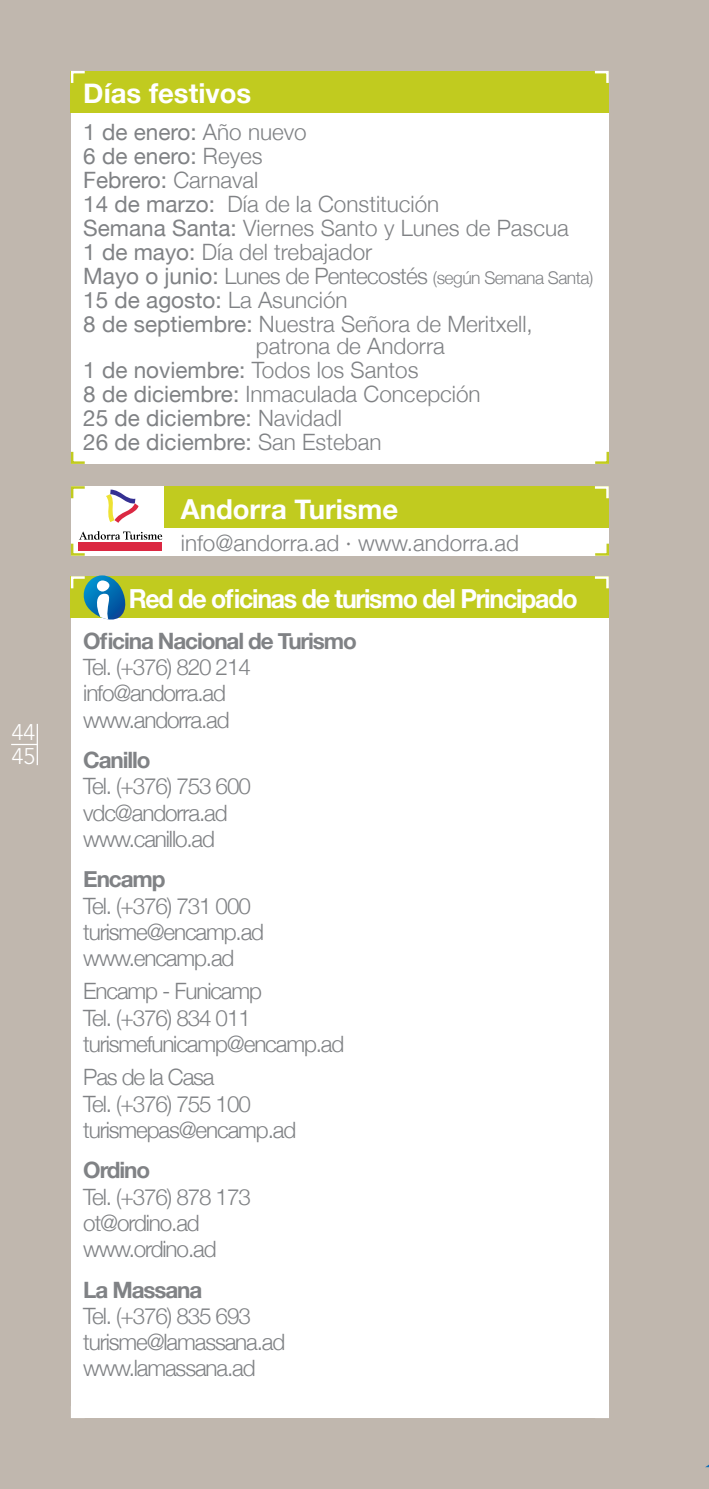
<style>
.page{position:relative;width:709px;height:1489px;background:#fff}
.page>*{position:absolute;margin:0;border:0;box-sizing:border-box;transform-origin:0 0}
.t1{font:700 27.5px "Helvetica Neue";color:#fff}
.t2{font:700 26.25px "Helvetica Neue";letter-spacing:-.05em;color:#fff;scale:.95 1}
.t3{font:300 22.5px/26.2px "Helvetica Neue";letter-spacing:-.05em;color:#808285}
.t4{font:300 22.5px "Helvetica Neue";color:#808285}
.t5{font:22.5px "Helvetica Neue";color:#808285}
.t6{font:300 22.5px "Helvetica Neue";letter-spacing:-.03em;color:#808285}
.t7{font:300 22.5px/24.2px "Avenir LT Std";color:#fff}
.s1{font-weight:300}
.s2{font-weight:400}
.s3{font-size:17.5px}
.s4{font-weight:700}
</style>
<div class="page">
<div style="left:0;top:0;width:709px;height:1488px;background:#c0b7ae"></div>
<hr style="left:11px;top:743px;width:27px;height:2px;background:#fff">
<svg style="left:37px;top:723px;width:1px;height:42px"></svg>
<div style="left:71px;top:71px;width:537px;height:393px;background:#fff"></div>
<div style="left:71px;top:71px;width:538px;height:42px;background:#c1cb1f"></div>
<svg style="left:70px;top:71px;width:15px;height:14px"></svg>
<svg style="left:594px;top:71px;width:15px;height:12px"></svg>
<svg style="left:595px;top:449px;width:14px;height:15px"></svg>
<svg style="left:70px;top:451px;width:15px;height:13px"></svg>
<div style="left:71px;top:576px;width:537px;height:841px;background:#fff"></div>
<div style="left:71px;top:576px;width:538px;height:42px;background:#c1cb1f"></div>
<svg style="left:594px;top:576px;width:15px;height:13px"></svg>
<svg style="left:592px;top:1403px;width:17px;height:15px"></svg>
<svg style="left:71px;top:1417px;width:16px;height:1px"></svg>
<div style="left:71px;top:486px;width:537px;height:69px;background:#fff"></div>
<div style="left:165px;top:486px;width:444px;height:42px;background:#c1cb1f"></div>
<svg style="left:70px;top:486px;width:15px;height:13px"></svg>
<svg style="left:594px;top:486px;width:15px;height:13px"></svg>
<svg style="left:592px;top:541px;width:17px;height:15px"></svg>
<svg style="left:106px;top:489px;width:33px;height:34px"></svg>
<svg style="left:70px;top:531px;width:92px;height:25px"></svg>
<div style="left:79px;top:542px;width:83px;height:8px;background:#db2842"></div>
<svg style="left:70px;top:575px;width:56px;height:45px"></svg>
<div style="left:97px;top:580px;width:12px;height:11px;background:#fff;border-radius:50%"></div>
<p class="t7" style="left:12px;top:719px;width:25px">44<br>45</p>
<p class="t1" style="left:83px;top:77px;width:170px">Días festivos</p>
<p class="t5" style="left:83px;top:119px;width:225px">1 de enero: <span class="s1">Año nuevo</span></p>
<p class="t5" style="left:83px;top:143px;width:181px">6 de enero: <span class="s1">Reyes</span></p>
<p class="t5" style="left:83px;top:166px;width:177px">Febrero: <span class="s1">Carnaval</span></p>
<p class="t4" style="left:83px;top:190px;width:357px"><span class="s2">14 de marzo:</span> Día de la Constitución</p>
<p class="t4" style="left:83px;top:214px;width:487px"><span class="s2">Semana Santa:</span> Viernes Santo y Lunes de Pascua</p>
<p class="t4" style="left:83px;top:238px;width:290px"><span class="s2">1 de mayo:</span> Día del trebajador</p>
<p class="t6" style="left:83px;top:262px;width:511px"><span class="s2">Mayo o junio:</span> Lunes de Pentecostés <span class="s3">(según Semana Santa)</span></p>
<p class="t5" style="left:83px;top:286px;width:266px">15 de agosto: <span class="s1">La Asunción</span></p>
<p class="t4" style="left:83px;top:310px;width:451px"><span class="s2">8 de septiembre:</span> Nuestra Señora de Meritxell,</p>
<p class="t4" style="left:256px;top:332px;width:190px">patrona de Andorra</p>
<p class="t4" style="left:83px;top:356px;width:337px"><span class="s2">1 de noviembre:</span> Todos los Santos</p>
<p class="t4" style="left:83px;top:380px;width:399px"><span class="s2">8 de diciembre:</span> Inmaculada Concepción</p>
<p class="t5" style="left:83px;top:404px;width:260px">25 de diciembre: <span class="s1">Navidadl</span></p>
<p class="t5" style="left:83px;top:428px;width:300px">26 de diciembre: <span class="s1">San Esteban</span></p>
<p class="t1" style="left:181px;top:492px;width:219px">Andorra Turisme</p>
<p class="t4" style="left:181px;top:529px;width:340px">info@andorra.ad · www.andorra.ad</p>
<p class="t2" style="left:129px;top:582px;width:474px">Red de oficinas de turismo del Principado</p>
<p class="t3" style="left:83px;top:627px;width:275px"><span class="s4">Oficina Nacional de Turismo<br></span>Tel. (+376) 820 214 info@andorra.ad www.andorra.ad</p>
<p class="t3" style="left:83px;top:746px;width:169px"><span class="s4">Canillo<br></span>Tel. (+376) 753 600 vdc@andorra.ad www.canillo.ad</p>
<p class="t3" style="left:83px;top:865px;width:182px"><span class="s4">Encamp<br></span>Tel. (+376) 731 000 turisme@encamp.ad www.encamp.ad</p>
<p class="t3" style="left:83px;top:977px;width:263px">Encamp - Funicamp<br>Tel. (+376) 834 011 turismefunicamp@encamp.ad</p>
<p class="t3" style="left:83px;top:1063px;width:214px">Pas de la Casa<br>Tel. (+376) 755 100 turismepas@encamp.ad</p>
<p class="t3" style="left:83px;top:1156px;width:169px"><span class="s4">Ordino<br></span>Tel. (+376) 878 173 ot@ordino.ad www.ordino.ad</p>
<p class="t3" style="left:83px;top:1275px;width:204px"><span class="s4">La Massana<br></span>Tel. (+376) 835 693 turisme@lamassana.ad www.lamassana.ad</p>
</div>
